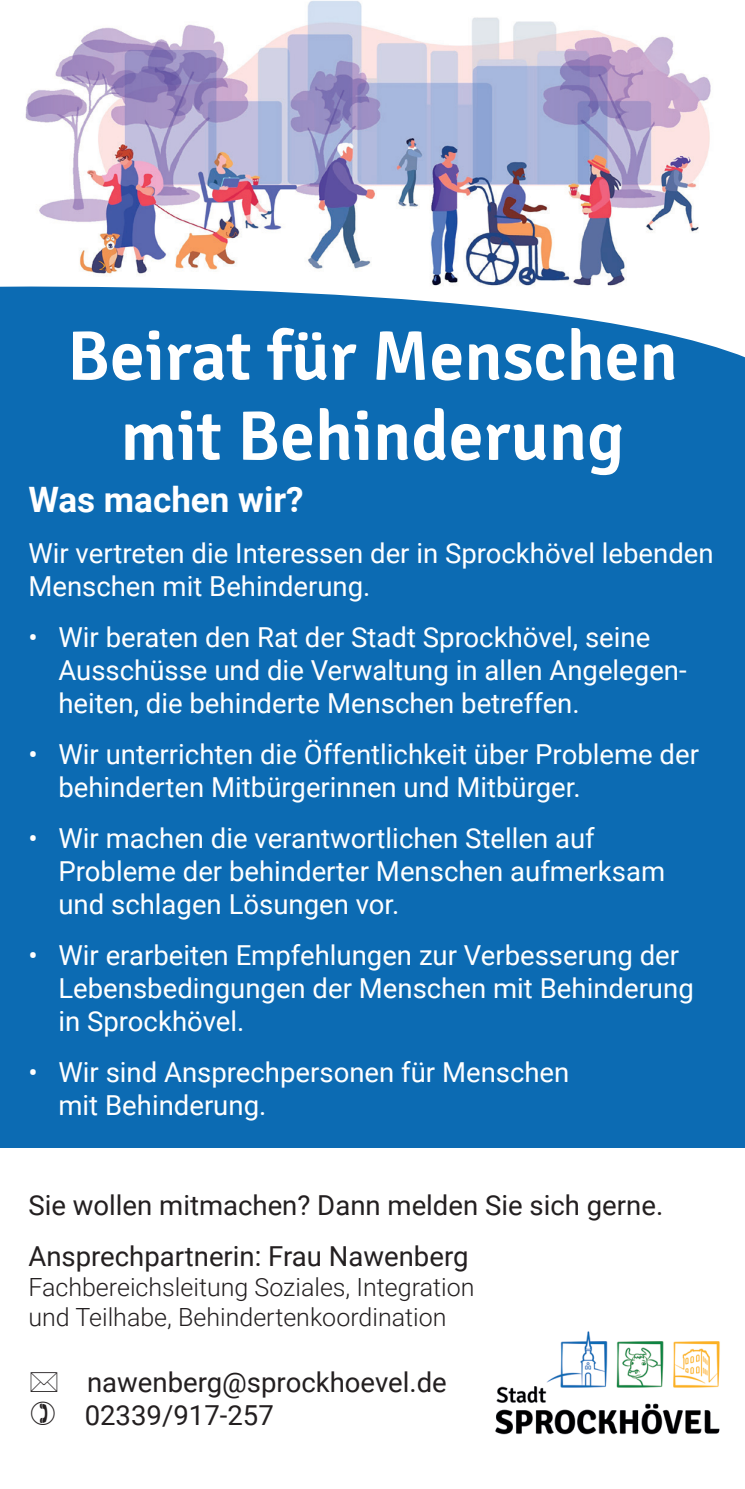
<style>
.page{position:relative;width:745px;height:1489px;background:#fff}
.page>*{position:absolute;margin:0;border:0;box-sizing:border-box;transform-origin:0 0}
.t1{font:600 70px/80px "Signika";color:#fff;text-align:center}
.t2{font:700 35px "Roboto";color:#fff}
.t3{font:27.5px/33px "Roboto";color:#fff}
.t4{font:27.5px/51px "Roboto";color:#231f20}
.t5{font:300 25px/30px "Roboto";color:#231f20}
</style>
<div class="page">
<img style="left:25px;top:0;width:686px;height:276px">
<div style="left:0;top:276px;width:744px;height:872px;background:#0c6bb3"></div>
<img style="left:495px;top:1331px;width:225px;height:104px">
<h1 class="t1" style="left:67px;top:317px;width:611px">Beirat für Menschen mit Behinderung</h1>
<p class="t2" style="left:28px;top:475px;width:276px">Was machen wir?</p>
<p class="t3" style="left:28px;top:535px;width:686px">Wir vertreten die Interessen der in Sprockhövel lebenden<br>Menschen mit Behinderung.</p>
<p class="t3" style="left:58px;top:619px;width:629px;text-indent:-30px">• Wir beraten den Rat der Stadt Sprockhövel, seine<br>Ausschüsse und die Verwaltung in allen Angelegen&shy;heiten, die behinderte Menschen betreffen.</p>
<p class="t3" style="left:58px;top:736px;width:641px;text-indent:-30px">• Wir unterrichten die Öffentlichkeit über Probleme der behinderten Mitbürgerinnen und Mitbürger.</p>
<p class="t3" style="left:58px;top:820px;width:608px;text-indent:-30px">• Wir machen die verantwortlichen Stellen auf<br>Probleme der behinderter Menschen aufmerksam und schlagen Lösungen vor.</p>
<p class="t3" style="left:58px;top:937px;width:636px;text-indent:-30px">• Wir erarbeiten Empfehlungen zur Verbesserung der<br>Lebensbedingungen der Menschen mit Behinderung in Sprockhövel.</p>
<p class="t3" style="left:58px;top:1054px;width:512px;text-indent:-30px">• Wir sind Ansprechpersonen für Menschen mit Behinderung.</p>
<p class="t4" style="left:28px;top:1178px;width:636px">Sie wollen mitmachen? Dann melden Sie sich gerne.<br>Ansprechpartnerin: Frau Nawenberg</p>
<p class="t5" style="left:28px;top:1271px;width:447px">Fachbereichsleitung Soziales, Integration und Teilhabe, Behindertenkoordination</p>
<p class="t4" style="left:85px;top:1364px;width:363px;line-height:33px">nawenberg@sprockhoevel.de<br>02339/917-257</p>
</div>
